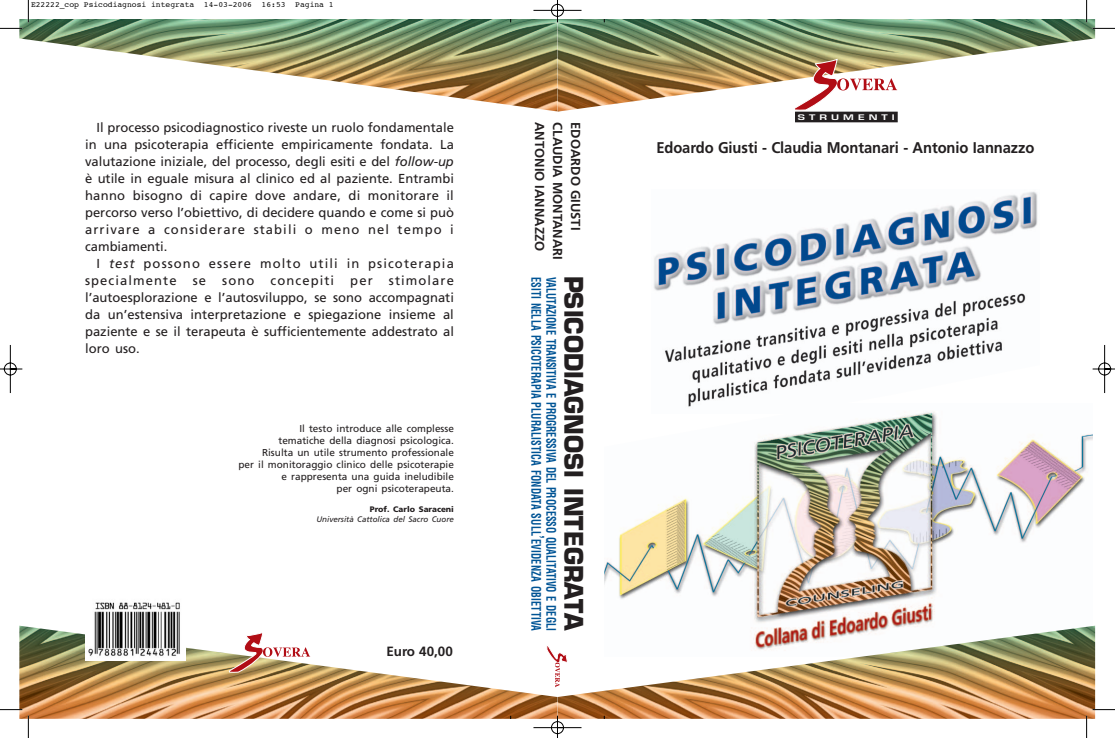
<style>
.page{position:relative;width:1115px;height:738px;background:#fff}
.page>*{position:absolute;margin:0;border:0;box-sizing:border-box;transform-origin:0 0}
.t1{font:700 25px "Eurostile";color:#231f20;scale:.95 1}
.t2{font:700 15.5px "Frutiger";letter-spacing:-.005em;color:#231f20;scale:.95 1}
.t3{font:700 13.4px "Frutiger";color:#231f20}
.t4{font:13px/17px "Frutiger";color:#231f20;text-align:justify}
.t5{font:700 13px "Frutiger";color:#231f20}
.t6{font:700 condensed 12.8px "Helvetica";color:#005495;scale:.8 1}
.t7{font:10px/12px "Frutiger";color:#231f20;text-align:right}
.t8{font:8px "Courier";color:#000}
.t9{font:italic 8px "Frutiger";color:#231f20}
.t10{font:900 8px "Frutiger";color:#231f20}
.t11{font:600 7.5px "Eurostile";letter-spacing:.38em;color:#fff;scale:1.42 1}
.s1{font-style:italic}
.s2{font-size:17px}
</style>
<div class="page">
<img style="left:0;top:0;width:1114px;height:737px">
<p class="t8" style="left:31px;top:1px;width:304px">E22222_cop Psicodiagnosi integrata 14-03-2006 16:53 Pagina 1</p>
<p class="t4" style="left:85px;top:120px;width:370px;text-indent:11px">Il processo psicodiagnostico riveste un ruolo fondamentale in una psicoterapia efficiente empiricamente fondata. La valutazione iniziale, del processo, degli esiti e del <span class="s1">follow-up </span>è utile in eguale misura al clinico ed al paziente. Entrambi hanno bisogno di capire dove andare, di monitorare il percorso verso l’obiettivo, di decidere quando e come si può arrivare a considerare stabili o meno nel tempo i cambiamenti.</p>
<p class="t4" style="left:85px;top:256px;width:370px;text-indent:11px">I <span class="s1">test</span> possono essere molto utili in psicoterapia specialmente se sono concepiti per stimolare l’autoesplorazione e l’autosviluppo, se sono accompagnati da un’estensiva interpretazione e spiegazione insieme al paziente e se il terapeuta è sufficientemente addestrato al loro uso.</p>
<p class="t7" style="left:238px;top:422px;width:217px">Il testo introduce alle complesse<br>tematiche della diagnosi psicologica.<br>Risulta un utile strumento professionale<br>per il monitoraggio clinico delle psicoterapie e rappresenta una guida ineludibile<br>per ogni psicoterapeuta.</p>
<p class="t10" style="left:370px;top:505px;width:85px">Prof. Carlo Saraceni</p>
<p class="t9" style="left:316px;top:515px;width:139px">Università Cattolica del Sacro Cuore</p>
<p class="t3" style="left:386px;top:646px;width:68px">Euro 40,00</p>
<p class="t5" style="left:544px;top:122px;width:130px;rotate:90deg">ANTONIO IANNAZZO</p>
<p class="t5" style="left:562px;top:122px;width:139px;rotate:90deg">CLAUDIA MONTANARI</p>
<p class="t5" style="left:580px;top:122px;width:109px;rotate:90deg">EDOARDO GIUSTI</p>
<p class="t6" style="left:541px;top:276px;width:444px;rotate:90deg">ESITI NELLA PSICOTERAPIA PLURALISTICA FONDATA SULL<span class="s2">’</span>EVIDENZA OBIETTIVA</p>
<p class="t6" style="left:556px;top:276px;width:443px;rotate:90deg">VALUTAZIONE TRANSITIVA E PROGRESSIVA DEL PROCESSO QUALITATIVO E DEGLI</p>
<h1 class="t1" style="left:583px;top:275px;width:374px;rotate:90deg">PSICODIAGNOSI INTEGRATA</h1>
<p class="t11" style="left:797px;top:114px;width:70px">STRUMENTI</p>
<p class="t2" style="left:656px;top:141px;width:399px">Edoardo Giusti - Claudia Montanari - Antonio Iannazzo</p>
</div>
